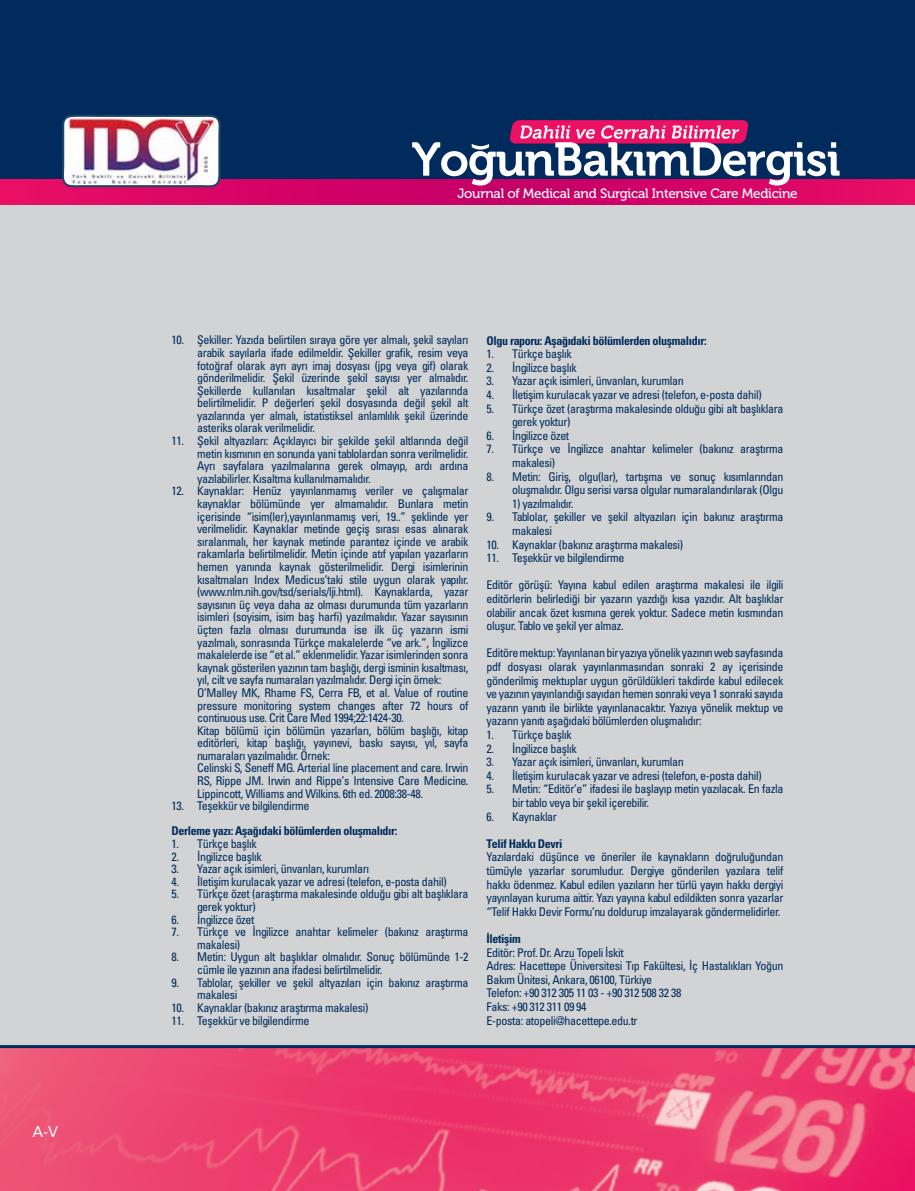
<style>
.page{position:relative;width:915px;height:1191px;background:#fff}
.page>*{position:absolute;margin:0;border:0;box-sizing:border-box;transform-origin:0 0}
.t1{font:15px "Univers Tr";color:#fff}
.t2{font:13.5px "Museo 500";letter-spacing:-.02em;color:#fff}
.t3{font:12px/12.6px "Univers Condensed Tr";letter-spacing:-.03em;color:#002b5c}
.t4{font:12px "Univers Cond Bd Tr";letter-spacing:-.03em;color:#002b5c}
</style>
<div class="page">
<div style="left:0;top:0;width:914px;height:180px;background:#002b5c"></div>
<svg style="left:0;top:180px;width:914px;height:26px;background:#d60e6a"></svg>
<svg style="left:412px;top:120px;width:427px;height:66px"></svg>
<div style="left:0;top:206px;width:914px;height:839px;background:#d1d3d4"></div>
<img style="left:0;top:1048px;width:914px;height:143px">
<hr style="left:0;top:1045px;width:914px;height:3px;background:#002b5c">
<svg style="left:62px;top:115px;width:159px;height:73px;background:#8c8da8"></svg>
<img style="left:68px;top:118px;width:146px;height:66px">
<p class="t1" style="left:32px;top:1122px;width:27px">A-V</p>
<p class="t2" style="left:457px;top:186px;width:342px">Journal of Medical and Surgical Intensive Care Medicine</p>
<p class="t3" style="left:197px;top:333px;width:273px;text-align:justify;text-indent:-26px">10. Şekiller: Yazıda belirtilen sıraya göre yer almalı, şekil sayıları arabik sayılarla ifade edilmeldir. Şekiller grafik, resim veya fotoğraf olarak ayrı ayrı imaj dosyası (jpg veya gif) olarak gönderilmelidir. Şekil üzerinde şekil sayısı yer almalıdır.<br>Şekillerde kullanılan kısaltmalar şekil alt yazılarında belirtilmelidir. P değerleri şekil dosyasında değil şekil alt yazılarında yer almalı, istatistiksel anlamlılık şekil üzerinde asteriks olarak verilmelidir.</p>
<p class="t3" style="left:197px;top:434px;width:273px;text-align:justify;text-indent:-26px">11. Şekil altyazıları: Açıklayıcı bir şekilde şekil altlarında değil metin kısmının en sonunda yani tablolardan sonra verilmelidir.<br>Ayrı sayfalara yazılmalarına gerek olmayıp, ardı ardına yazılabilirler. Kısaltma kullanılmamalıdır.</p>
<p class="t3" style="left:197px;top:484px;width:273px;text-indent:-26px">12. Kaynaklar: Henüz yayınlanmamış veriler ve çalışmalar kaynaklar bölümünde yer almamalıdır. Bunlara metin içerisinde “isim(ler),yayınlanmamış veri, 19..” şeklinde yer verilmelidir. Kaynaklar metinde geçiş sırası esas alınarak sıralanmalı, her kaynak metinde parantez içinde ve arabik rakamlarla belirtilmelidir. Metin içinde atıf yapılan yazarların hemen yanında kaynak gösterilmelidir. Dergi isimlerinin kısaltmaları Index Medicus’taki stile uygun olarak yapılır. (www.nlm.nih.gov/tsd/serials/lji.html). Kaynaklarda, yazar sayısının üç veya daha az olması durumunda tüm yazarların isimleri (soyisim, isim baş harfi) yazılmalıdır. Yazar sayısının üçten fazla olması durumunda ise ilk üç yazarın ismi yazılmalı, sonrasında Türkçe makalelerde “ve ark.”, İngilizce makalelerde ise “et al.” eklenmelidir. Yazar isimlerinden sonra kaynak gösterilen yazının tam başlığı, dergi isminin kısaltması, yıl, cilt ve sayfa numaraları yazılmalıdır. Dergi için örnek:<br>O’Malley MK, Rhame FS, Cerra FB, et al. Value of routine pressure monitoring system changes after 72 hours of continuous use. Crit Care Med 1994;22:1424-30.<br>Kitap bölümü için bölümün yazarları, bölüm başlığı, kitap editörleri, kitap başlığı, yayınevi, baskı sayısı, yıl, sayfa numaraları yazılmalıdır. Örnek:<br>Celinski S, Seneff MG. Arterial line placement and care. Irwin RS, Rippe JM. Irwin and Rippe’s Intensive Care Medicine.<br>Lippincott, Williams and Wilkins. 6th ed. 2008:38-48.</p>
<p class="t3" style="left:171px;top:799px;width:139px">13. Teşekkür ve bilgilendirme</p>
<p class="t4" style="left:171px;top:824px;width:227px">Derleme yazı: Aşağıdaki bölümlerden oluşmalıdır:</p>
<p class="t3" style="left:171px;top:837px;width:87px">1. Türkçe başlık</p>
<p class="t3" style="left:171px;top:849px;width:92px">2. İngilizce başlık</p>
<p class="t3" style="left:171px;top:862px;width:199px">3. Yazar açık isimleri, ünvanları, kurumları</p>
<p class="t3" style="left:171px;top:875px;width:276px">4. İletişim kurulacak yazar ve adresi (telefon, e-posta dahil)</p>
<p class="t3" style="left:197px;top:887px;width:273px;text-indent:-26px">5. Türkçe özet (araştırma makalesinde olduğu gibi alt başlıklara gerek yoktur)</p>
<p class="t3" style="left:171px;top:912px;width:84px">6. İngilizce özet</p>
<p class="t3" style="left:197px;top:925px;width:273px;text-indent:-26px">7. Türkçe ve İngilizce anahtar kelimeler (bakınız araştırma makalesi)</p>
<p class="t3" style="left:197px;top:950px;width:273px;text-indent:-26px">8. Metin: Uygun alt başlıklar olmalıdır. Sonuç bölümünde 1-2 cümle ile yazının ana ifadesi belirtilmelidir.</p>
<p class="t3" style="left:197px;top:975px;width:273px;text-indent:-26px">9. Tablolar, şekiller ve şekil altyazıları için bakınız araştırma makalesi</p>
<p class="t3" style="left:171px;top:1000px;width:198px">10. Kaynaklar (bakınız araştırma makalesi)</p>
<p class="t3" style="left:171px;top:1013px;width:139px">11. Teşekkür ve bilgilendirme</p>
<p class="t4" style="left:486px;top:333px;width:221px">Olgu raporu: Aşağıdaki bölümlerden oluşmalıdır:</p>
<p class="t3" style="left:486px;top:347px;width:87px">1. Türkçe başlık</p>
<p class="t3" style="left:486px;top:361px;width:92px">2. İngilizce başlık</p>
<p class="t3" style="left:486px;top:374px;width:199px">3. Yazar açık isimleri, ünvanları, kurumları</p>
<p class="t3" style="left:486px;top:388px;width:276px">4. İletişim kurulacak yazar ve adresi (telefon, e-posta dahil)</p>
<p class="t3" style="left:512px;top:401px;width:273px;line-height:13.6px;text-indent:-26px">5. Türkçe özet (araştırma makalesinde olduğu gibi alt başlıklara gerek yoktur)</p>
<p class="t3" style="left:486px;top:429px;width:84px">6. İngilizce özet</p>
<p class="t3" style="left:512px;top:442px;width:273px;line-height:13.6px;text-indent:-26px">7. Türkçe ve İngilizce anahtar kelimeler (bakınız araştırma makalesi)</p>
<p class="t3" style="left:486px;top:469px;width:298px;line-height:13.6px;text-align:right">8. Metin: Giriş, olgu(lar), tartışma ve sonuç kısımlarından oluşmalıdır. Olgu serisi varsa olgular numaralandırılarak (Olgu</p>
<p class="t3" style="left:512px;top:497px;width:63px">1) yazılmalıdır.</p>
<p class="t3" style="left:512px;top:510px;width:273px;line-height:13.6px;text-indent:-26px">9. Tablolar, şekiller ve şekil altyazıları için bakınız araştırma makalesi</p>
<p class="t3" style="left:486px;top:538px;width:198px">10. Kaynaklar (bakınız araştırma makalesi)</p>
<p class="t3" style="left:486px;top:551px;width:139px">11. Teşekkür ve bilgilendirme</p>
<p class="t3" style="left:486px;top:578px;width:298px;line-height:13.6px;text-align:justify">Editör görüşü: Yayına kabul edilen araştırma makalesi ile ilgili editörlerin belirlediği bir yazarın yazdığı kısa yazıdır. Alt başlıklar olabilir ancak özet kısmına gerek yoktur. Sadece metin kısmından oluşur. Tablo ve şekil yer almaz.</p>
<p class="t3" style="left:486px;top:646px;width:298px;line-height:13.6px;text-align:justify">Editöre mektup: Yayınlanan bir yazıya yönelik yazının web sayfasında pdf dosyası olarak yayınlanmasından sonraki 2 ay içerisinde gönderilmiş mektuplar uygun görüldükleri takdirde kabul edilecek ve yazının yayınlandığı sayıdan hemen sonraki veya 1 sonraki sayıda yazarın yanıtı ile birlikte yayınlanacaktır. Yazıya yönelik mektup ve yazarın yanıtı aşağıdaki bölümlerden oluşmalıdır:</p>
<p class="t3" style="left:486px;top:728px;width:87px">1. Türkçe başlık</p>
<p class="t3" style="left:486px;top:741px;width:92px">2. İngilizce başlık</p>
<p class="t3" style="left:486px;top:755px;width:199px">3. Yazar açık isimleri, ünvanları, kurumları</p>
<p class="t3" style="left:486px;top:769px;width:276px">4. İletişim kurulacak yazar ve adresi (telefon, e-posta dahil)</p>
<p class="t3" style="left:512px;top:782px;width:273px;line-height:13.6px;text-indent:-26px">5. Metin: “Editör’e” ifadesi ile başlayıp metin yazılacak. En fazla bir tablo veya bir şekil içerebilir.</p>
<p class="t3" style="left:486px;top:809px;width:72px">6. Kaynaklar</p>
<p class="t4" style="left:486px;top:836px;width:77px">Telif Hakkı Devri</p>
<p class="t3" style="left:486px;top:850px;width:298px;line-height:13.6px;text-align:justify">Yazılardaki düşünce ve öneriler ile kaynakların doğruluğundan tümüyle yazarlar sorumludur. Dergiye gönderilen yazılara telif hakkı ödenmez. Kabul edilen yazıların her türlü yayın hakkı dergiyi yayınlayan kuruma aittir. Yazı yayına kabul edildikten sonra yazarlar “Telif Hakkı Devir Formu’nu doldurup imzalayarak göndermelidirler.</p>
<p class="t4" style="left:486px;top:931px;width:36px">İletişim</p>
<p class="t3" style="left:486px;top:945px;width:298px;line-height:13.6px">Editör: Prof. Dr. Arzu Topeli İskit<br>Adres: Hacettepe Üniversitesi Tıp Fakültesi, İç Hastalıkları Yoğun Bakım Ünitesi, Ankara, 06100, Türkiye<br>Telefon: +90 312 305 11 03 - +90 312 508 32 38<br>Faks: +90 312 311 09 94<br>E-posta: atopeli@hacettepe.edu.tr</p>
</div>
